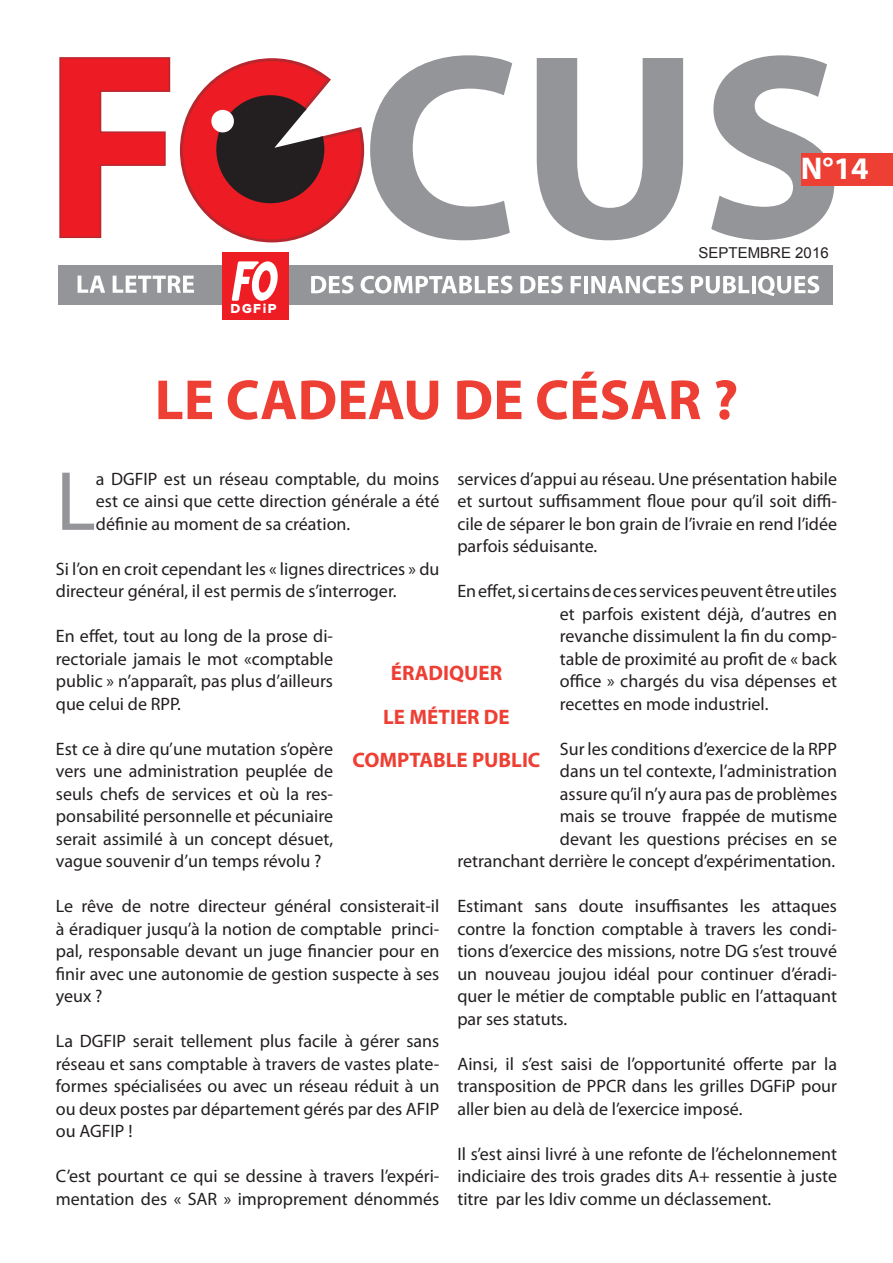
<style>
.page{position:relative;width:893px;height:1263px;background:#fff}
.page>*{position:absolute;margin:0;border:0;box-sizing:border-box;transform-origin:0 0}
.t1{font:84.75px "Myriad Pro";color:#939598}
.t2{font:700 57px "Myriad Pro";color:#ee3f34}
.t3{font:700 31.5px "Myriad Pro";color:#fff}
.t4{font:700 21px "Myriad Pro";color:#ee3f34}
.t5{font:18px/22.5px "Myriad Pro";color:#231f20;text-align:justify}
.t6{font:15px "Arial";color:#231f20}
.t7{font:13.5px "Proxima Nova Extrabld";letter-spacing:.11em;color:#fff}
</style>
<div class="page">
<svg style="left:711px;top:55px;width:123px;height:185px"></svg>
<svg style="left:537px;top:58px;width:146px;height:182px"></svg>
<svg style="left:59px;top:57px;width:112px;height:182px"></svg>
<svg style="left:179px;top:55px;width:333px;height:188px"></svg>
<div style="left:211px;top:110px;width:23px;height:22px;background:#fff;border-radius:50%"></div>
<div style="left:59px;top:265px;width:774px;height:39px;background:#939598"></div>
<svg style="left:78px;top:276px;width:27px;height:17px"></svg>
<svg style="left:113px;top:275px;width:81px;height:18px"></svg>
<svg style="left:311px;top:276px;width:43px;height:17px"></svg>
<svg style="left:361px;top:276px;width:151px;height:17px"></svg>
<svg style="left:520px;top:276px;width:43px;height:17px"></svg>
<svg style="left:571px;top:276px;width:10px;height:17px"></svg>
<hr style="left:584px;top:276px;width:4px;height:17px;background:#fff">
<svg style="left:591px;top:276px;width:92px;height:17px"></svg>
<svg style="left:691px;top:276px;width:58px;height:17px"></svg>
<hr style="left:752px;top:276px;width:3px;height:17px;background:#fff">
<svg style="left:758px;top:276px;width:61px;height:20px"></svg>
<div style="left:222px;top:252px;width:67px;height:67px;background:#ee1d23"></div>
<svg style="left:232px;top:261px;width:46px;height:40px"></svg>
<div style="left:801px;top:153px;width:91px;height:32px;background:#ee3f34"></div>
<p class="t3" style="left:801px;top:148px;width:69px">N°14</p>
<p class="t7" style="left:231px;top:302px;width:47px">DGFiP</p>
<p class="t6" style="left:699px;top:242px;width:132px">SEPTEMBRE 2016</p>
<p class="t2" style="left:155px;top:363px;width:585px">LE CADEAU DE CÉSAR ?</p>
<p class="t1" style="left:56px;top:449px;width:42px">L</p>
<p class="t5" style="left:96px;top:467px;width:345px">a DGFIP est un réseau comptable, du moins est ce ainsi que cette direction générale a été définie au moment de sa création.</p>
<p class="t5" style="left:56px;top:557px;width:385px">Si l’on en croit cependant les « lignes directrices » du directeur général, il est permis de s’interroger.</p>
<p class="t5" style="left:56px;top:625px;width:279px">En effet, tout au long de la prose di&shy;rectoriale jamais le mot «comptable public » n’apparaît, pas plus d’ailleurs que celui de RPP.</p>
<p class="t5" style="left:56px;top:737px;width:279px">Est ce à dire qu’une mutation s’opère vers une administration peuplée de seuls chefs de services et où la res&shy;ponsabilité personnelle et pécuniaire serait assimilé à un concept désuet, vague souvenir d’un temps révolu ?</p>
<p class="t5" style="left:56px;top:895px;width:385px">Le rêve de notre directeur général consisterait-il à éradiquer jusqu’à la notion de comptable princi&shy;pal, responsable devant un juge financier pour en finir avec une autonomie de gestion suspecte à ses yeux ?</p>
<p class="t5" style="left:56px;top:1030px;width:385px">La DGFIP serait tellement plus facile à gérer sans réseau et sans comptable à travers de vastes plate&shy;formes spécialisées ou avec un réseau réduit à un ou deux postes par département gérés par des AFIP ou AGFIP !</p>
<p class="t5" style="left:56px;top:1165px;width:385px">C’est pourtant ce qui se dessine à travers l’expéri&shy;mentation des « SAR » improprement dénommés</p>
<p class="t5" style="left:457px;top:467px;width:381px">services d’appui au réseau. Une présentation habile et surtout suffisamment floue pour qu’il soit diffi&shy;cile de séparer le bon grain de l’ivraie en rend l’idée parfois séduisante.</p>
<p class="t5" style="left:560px;top:580px;width:279px;text-indent:-102px">En effet, si certains de ces services peuvent être utiles et parfois existent déjà, d’autres en revanche dissimulent la fin du comp&shy;table de proximité au profit de « back office » chargés du visa dépenses et recettes en mode industriel.</p>
<p class="t5" style="left:457px;top:737px;width:381px;text-align:right">Sur les conditions d’exercice de la RPP<br>dans un tel contexte, l’administration<br>assure qu’il n’y aura pas de problèmes<br>mais se trouve frappée de mutisme<br>devant les questions précises en se<br>retranchant derrière le concept d’expérimentation.</p>
<p class="t5" style="left:457px;top:895px;width:381px">Estimant sans doute insuffisantes les attaques contre la fonction comptable à travers les condi&shy;tions d’exercice des missions, notre DG s’est trouvé un nouveau joujou idéal pour continuer d’éradi&shy;quer le métier de comptable public en l’attaquant par ses statuts.</p>
<p class="t5" style="left:457px;top:1052px;width:381px">Ainsi, il s’est saisi de l’opportunité offerte par la transposition de PPCR dans les grilles DGFiP pour aller bien au delà de l’exercice imposé.</p>
<p class="t5" style="left:457px;top:1142px;width:381px">Il s’est ainsi livré à une refonte de l’échelonnement indiciaire des trois grades dits A+ ressentie à juste titre par les Idiv comme un déclassement.</p>
<p class="t4" style="left:391px;top:659px;width:113px">ÉRADIQUER</p>
<p class="t4" style="left:383px;top:703px;width:128px">LE MÉTIER DE</p>
<p class="t4" style="left:352px;top:746px;width:189px">COMPTABLE PUBLIC</p>
</div>
